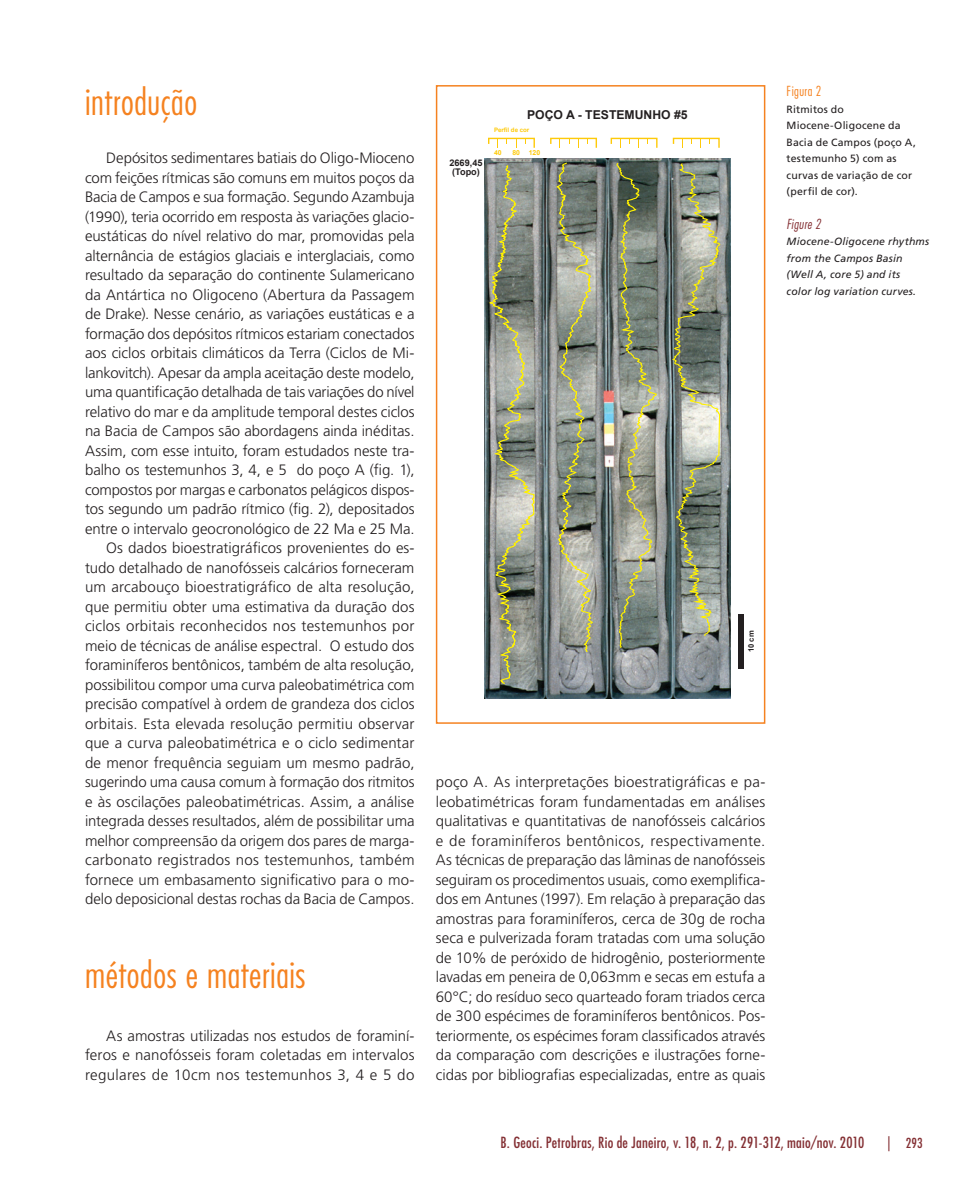
<style>
.page{position:relative;width:978px;height:1191px;background:#fff}
.page>*{position:absolute;margin:0;border:0;box-sizing:border-box;transform-origin:0 0}
.t1{font:300 condensed 36px "Futura Std";letter-spacing:.015em;color:#f58220}
.t2{font:300 15px/19.5px "Frutiger LT Std";letter-spacing:-.005em;color:#231f20;text-align:justify}
.t3{font:condensed 15px "Futura Std";letter-spacing:.015em;color:#843034}
.t4{font:300 condensed 13.5px "Futura Std";letter-spacing:.03em;color:#f58220}
.t5{font:italic 300 condensed 13.5px "Futura Std";letter-spacing:.03em;color:#843034}
.t6{font:condensed 13.5px "Futura Std";color:#843034}
.t7{font:700 12.15px "Arial";color:#231f20}
.t8{font:10.5px/16.5px "Frutiger LT Std";letter-spacing:.02em;color:#231f20}
.t9{font:italic 10.5px/16.5px "Frutiger LT Std";letter-spacing:.015em;color:#231f20}
.t10{font:700 9.15px/9.1px "Arial";color:#231f20}
.t11{font:700 7.65px "Arial";color:#231f20}
.t12{font:700 6.9px "Arial";color:#feca0a}
.t13{font:700 6.15px "Arial";color:#feca0a}
.s1{font-size:15px}
</style>
<div class="page">
<img style="left:484px;top:159px;width:246px;height:539px">
<div style="left:738px;top:613px;width:6px;height:55px;background:#231f20"></div>
<svg style="left:489px;top:165px;width:46px;height:519px;background:#949886"></svg>
<svg style="left:488px;top:137px;width:47px;height:11px"></svg>
<img style="left:556px;top:162px;width:37px;height:490px">
<svg style="left:550px;top:137px;width:47px;height:11px"></svg>
<img style="left:616px;top:162px;width:41px;height:487px">
<svg style="left:610px;top:137px;width:48px;height:11px"></svg>
<img style="left:671px;top:162px;width:50px;height:475px">
<svg style="left:672px;top:137px;width:48px;height:11px"></svg>
<div style="left:436px;top:85px;width:329px;height:639px;border:2px solid #f58220"></div>
<h1 class="t1" style="left:85px;top:80px;width:114px">introdução</h1>
<p class="t2" style="left:85px;top:148px;width:331px;text-align:right">Depósitos sedimentares batiais do Oligo-Mioceno com feições rítmicas são comuns em muitos poços da Bacia de Campos e sua formação. Segundo Azambuja (1990), teria ocorrido em resposta às variações glacio&shy;eustáticas do nível relativo do mar, promovidas pela alternância de estágios glaciais e interglaciais, como resultado da separação do continente Sulamericano da Antártica no Oligoceno (Abertura da Passagem de Drake). Nesse cenário, as variações eustáticas e a formação dos depósitos rítmicos estariam conectados aos ciclos orbitais climáticos da Terra (Ciclos de Mi&shy;lankovitch). Apesar da ampla aceitação deste modelo, uma quantificação detalhada de tais variações do nível relativo do mar e da amplitude temporal destes ciclos na Bacia de Campos são abordagens ainda inéditas.<br>Assim, com esse intuito, foram estudados neste tra&shy;balho os testemunhos 3, 4, e 5 do poço A (fig. 1), compostos por margas e carbonatos pelágicos dispos&shy;tos segundo um padrão rítmico (fig. 2), depositados entre o intervalo geocronológico de 22 Ma e 25 Ma.<br>Os dados bioestratigráficos provenientes do es&shy;tudo detalhado de nanofósseis calcários forneceram um arcabouço bioestratigráfico de alta resolução, que permitiu obter uma estimativa da duração dos ciclos orbitais reconhecidos nos testemunhos por meio de técnicas de análise espectral. O estudo dos foraminíferos bentônicos, também de alta resolução, possibilitou compor uma curva paleobatimétrica com precisão compatível à ordem de grandeza dos ciclos orbitais. Esta elevada resolução permitiu observar que a curva paleobatimétrica e o ciclo sedimentar de menor frequência seguiam um mesmo padrão, sugerindo uma causa comum à formação dos ritmitos e às oscilações paleobatimétricas. Assim, a análise integrada desses resultados, além de possibilitar uma melhor compreensão da origem dos pares de marga&shy;carbonato registrados nos testemunhos, também fornece um embasamento significativo para o mo&shy;delo deposicional destas rochas da Bacia de Campos.</p>
<h1 class="t1" style="left:85px;top:953px;width:222px">métodos e materiais</h1>
<p class="t2" style="left:85px;top:1026px;width:331px;text-indent:21px">As amostras utilizadas nos estudos de foraminí&shy;feros e nanofósseis foram coletadas em intervalos regulares de 10cm nos testemunhos 3, 4 e 5 do</p>
<p class="t10" style="left:449px;top:158px;width:35px">2669,45 (Topo)</p>
<p class="t7" style="left:527px;top:107px;width:162px">POÇO A - TESTEMUNHO #5</p>
<p class="t13" style="left:494px;top:126px;width:37px">Perfil de cor</p>
<p class="t12" style="left:494px;top:148px;width:9px">40</p>
<p class="t12" style="left:512px;top:148px;width:9px">80</p>
<p class="t12" style="left:529px;top:148px;width:13px">120</p>
<p class="t4" style="left:787px;top:83px;width:36px">Figura 2</p>
<p class="t8" style="left:787px;top:101px;width:131px">Ritmitos do<br>Miocene-Oligocene da<br>Bacia de Campos (poço A, testemunho 5) com as curvas de variação de cor (perfil de cor).</p>
<p class="t5" style="left:787px;top:216px;width:36px">Figure 2</p>
<p class="t9" style="left:787px;top:233px;width:144px">Miocene-Oligocene rhythms from the Campos Basin (Well A, core 5) and its<br>color log variation curves.</p>
<p class="t11" style="left:746px;top:652px;width:23px;rotate:-90deg">10 cm</p>
<p class="t2" style="left:436px;top:772px;width:331px">poço A. As interpretações bioestratigráficas e pa&shy;leobatimétricas foram fundamentadas em análises qualitativas e quantitativas de nanofósseis calcários e de foraminíferos bentônicos, respectivamente.<br>As técnicas de preparação das lâminas de nanofósseis seguiram os procedimentos usuais, como exemplifica&shy;dos em Antunes (1997). Em relação à preparação das amostras para foraminíferos, cerca de 30g de rocha seca e pulverizada foram tratadas com uma solução de 10% de peróxido de hidrogênio, posteriormente lavadas em peneira de 0,063mm e secas em estufa a 60°C; do resíduo seco quarteado foram triados cerca de 300 espécimes de foraminíferos bentônicos. Pos&shy;teriormente, os espécimes foram classificados através da comparação com descrições e ilustrações forne&shy;cidas por bibliografias especializadas, entre as quais</p>
<p class="t3" style="left:501px;top:1133px;width:365px">B. Geoci. Petrobras, Rio de Janeiro, v. 18, n. 2, p. 291-312, maio/nov. 2010</p>
<p class="t6" style="left:887px;top:1135px;width:37px"><span class="s1">|</span> 293</p>
</div>
